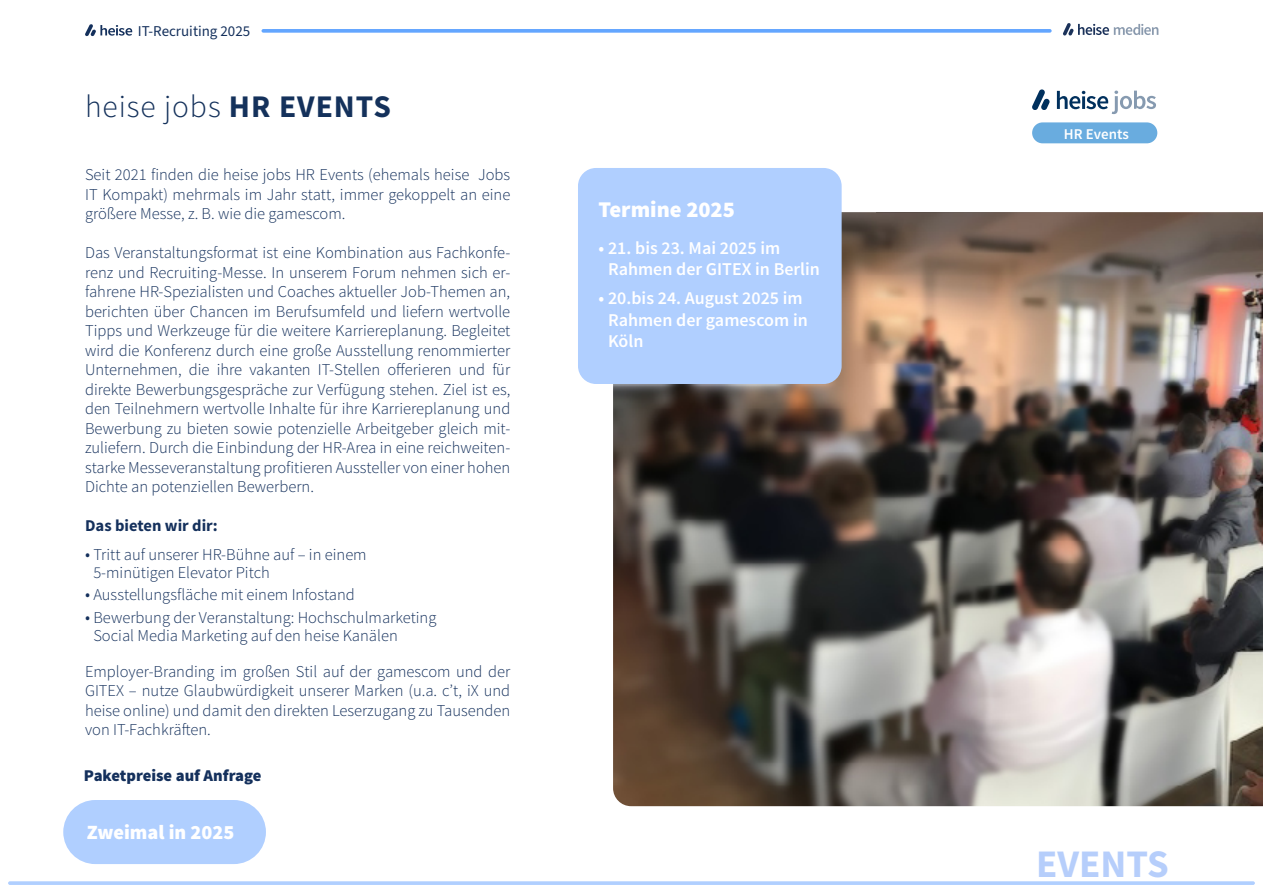
<style>
.page{position:relative;width:1263px;height:893px;background:#fff}
.page>*{position:absolute;margin:0;border:0;box-sizing:border-box;transform-origin:0 0}
.t1{font:700 39px "Source Sans 3";color:#b6cefb}
.t2{font:300 31.5px "Source Sans Pro";letter-spacing:.03em;color:#14315b}
.t3{font:900 22.5px "Source Sans Pro";color:#fff}
.t4{font:900 20.25px "Source Sans Pro";color:#fff}
.t5{font:600 18px/21px "Source Sans Pro";color:#fff}
.t6{font:300 16.5px/19.5px "Source Sans Pro";color:#14305c;text-align:justify}
.t7{font:900 16.5px "Source Sans Pro";color:#14305c}
.t8{font:700 16.5px "Source Sans Pro";color:#14305c}
.t9{font:15px "Source Sans 3";color:#14305c}
.t10{font:600 14.85px "Source Sans Pro";color:#fff}
.s1{font-weight:700}
.s2{font-size:18px}
</style>
<div class="page">
<svg style="left:8px;top:881px;width:1247px;height:4px;background:#b6d3ff"></svg>
<svg style="left:1063px;top:23px;width:95px;height:13px"></svg>
<svg style="left:85px;top:24px;width:47px;height:12px"></svg>
<svg style="left:261px;top:29px;width:791px;height:4px;background:#70adff"></svg>
<img style="left:613px;top:212px;width:650px;height:594px">
<div style="left:578px;top:168px;width:264px;height:216px;background:#b0cfff;border-radius:18px"></div>
<div style="left:63px;top:800px;width:203px;height:64px;background:#b0cfff;border-radius:32px"></div>
<svg style="left:1032px;top:89px;width:18px;height:21px"></svg>
<svg style="left:1057px;top:90px;width:99px;height:24px"></svg>
<div style="left:1032px;top:122px;width:125px;height:21px;background:#69acdf;border-radius:10px"></div>
<p class="t9" style="left:138px;top:21px;width:114px">IT-Recruiting 2025</p>
<h2 class="t2" style="left:85px;top:88px;width:307px">heise jobs <span class="s1">HR EVENTS</span></h2>
<p class="t6" style="left:85px;top:165px;width:427px">Seit 2021 finden die heise jobs HR Events (ehemals heise Jobs IT Kompakt) mehrmals im Jahr statt, immer gekoppelt an eine größere Messe, z. B. wie die gamescom.</p>
<p class="t6" style="left:85px;top:243px;width:427px">Das Veranstaltungsformat ist eine Kombination aus Fachkonfe&shy;renz und Recruiting-Messe. In unserem Forum nehmen sich er&shy;fahrene HR-Spezialisten und Coaches aktueller Job-Themen an, berichten über Chancen im Berufsumfeld und liefern wertvolle Tipps und Werkzeuge für die weitere Karriereplanung. Begleitet wird die Konferenz durch eine große Ausstellung renommierter Unternehmen, die ihre vakanten IT-Stellen offerieren und für direkte Bewerbungsgespräche zur Verfügung stehen. Ziel ist es, den Teilnehmern wertvolle Inhalte für ihre Karriereplanung und Bewerbung zu bieten sowie potenzielle Arbeitgeber gleich mit&shy;zuliefern. Durch die Einbindung der HR-Area in eine reichweiten&shy;starke Messeveranstaltung profitieren Aussteller von einer hohen Dichte an potenziellen Bewerbern.</p>
<p class="t8" style="left:85px;top:515px;width:134px">Das bieten wir dir:</p>
<p class="t6" style="left:93px;top:545px;width:275px;line-height:18px;text-indent:-8px"><span class="s2">•</span> Tritt auf unserer HR-Bühne auf – in einem<br>5-minütigen Elevator Pitch</p>
<p class="t6" style="left:85px;top:585px;width:271px"><span class="s2">•</span> Ausstellungsfläche mit einem Infostand</p>
<p class="t6" style="left:93px;top:608px;width:345px;line-height:18px;text-indent:-8px"><span class="s2">•</span> Bewerbung der Veranstaltung: Hochschulmarketing<br>Social Media Marketing auf den heise Kanälen</p>
<p class="t6" style="left:85px;top:662px;width:427px">Employer-Branding im großen Stil auf der gamescom und der GITEX – nutze Glaubwürdigkeit unserer Marken (u.a. c’t, iX und heise online) und damit den direkten Leserzugang zu Tausenden von IT-Fachkräften.</p>
<p class="t7" style="left:84px;top:765px;width:179px">Paketpreise auf Anfrage</p>
<p class="t4" style="left:87px;top:819px;width:149px">Zweimal in 2025</p>
<h3 class="t3" style="left:598px;top:195px;width:138px">Termine 2025</h3>
<p class="t5" style="left:608px;top:237px;width:213px;line-height:21.6px;text-indent:-10px">• 21. bis 23. Mai 2025 im<br>Rahmen der GITEX in Berlin</p>
<p class="t5" style="left:608px;top:288px;width:201px;text-indent:-10px">• 20.bis 24. August 2025 im<br>Rahmen der gamescom in<br>Köln</p>
<p class="t10" style="left:1064px;top:124px;width:66px">HR Events</p>
<h1 class="t1" style="left:1036px;top:839px;width:134px">EVENTS</h1>
</div>
